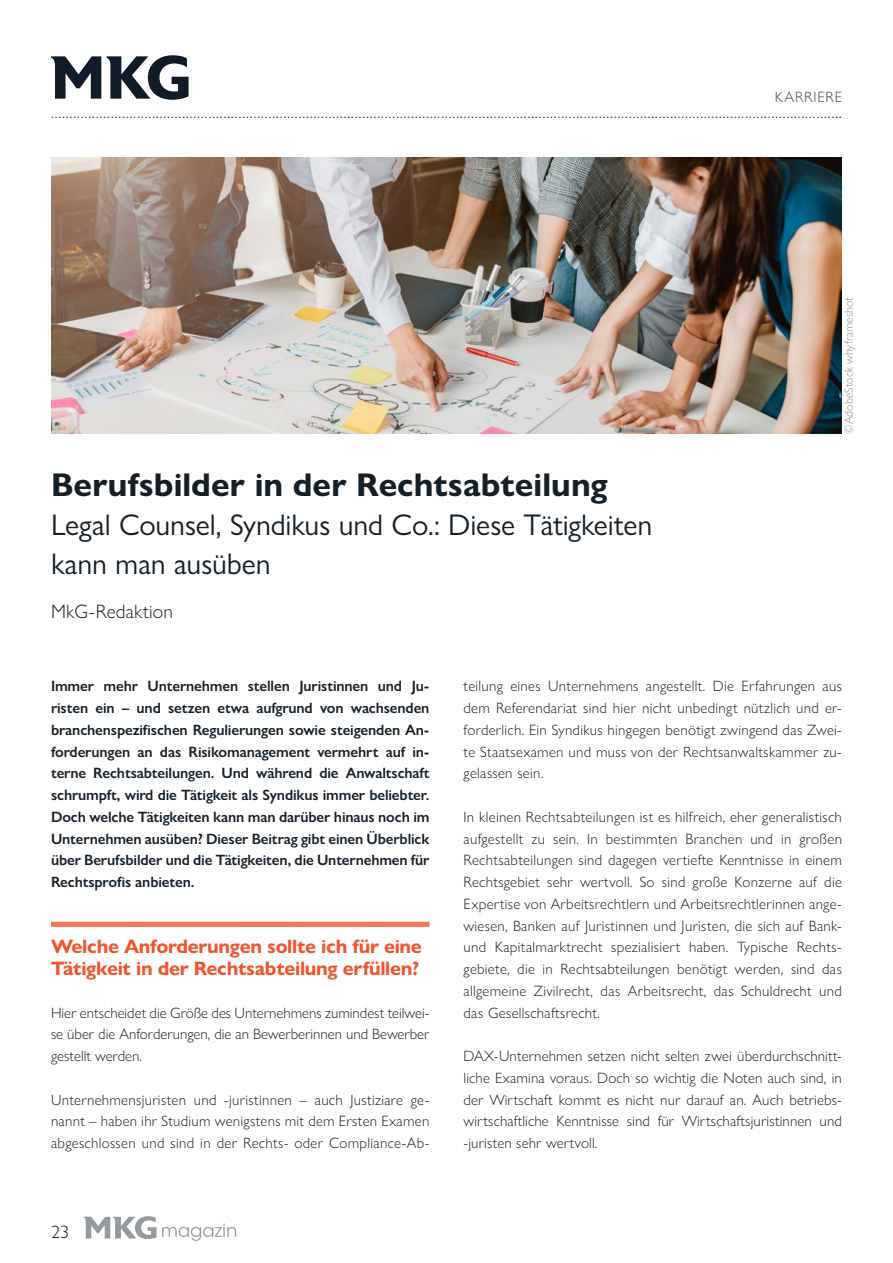
<style>
.page{position:relative;width:893px;height:1263px;background:#fff}
.page>*{position:absolute;margin:0;border:0;box-sizing:border-box;transform-origin:0 0}
.t1{font:700 33px "Gill Sans Nova";color:#151f28}
.t2{font:30px/39px "Gill Sans Nova";letter-spacing:-.005em;color:#151f28}
.t3{font:700 19.5px/22.5px "Gill Sans Nova";letter-spacing:-.015em;color:#f0542d}
.t4{font:300 19.5px "Gill Sans Nova";letter-spacing:.01em;color:#151f28}
.t5{font:300 18px "Gill Sans Nova";color:#151f28}
.t6{font:300 15px/21.8px "Gill Sans Nova";letter-spacing:.02em;color:#151f28;text-align:justify}
.t7{font:600 15px/21.8px "Gill Sans Nova";letter-spacing:-.01em;color:#151f28;text-align:justify}
.t8{font:300 15px "Gill Sans Nova";letter-spacing:.05em;color:#444b53}
.t9{font:13.5px "Gill Sans Nova";color:#151f28}
.t10{font:300 12px "Gill Sans Nova";color:#8a8f94}
</style>
<div class="page">
<svg style="left:84px;top:1216px;width:152px;height:25px"></svg>
<svg style="left:51px;top:55px;width:138px;height:45px"></svg>
<img style="left:51px;top:157px;width:791px;height:277px">
<div style="left:51px;top:922px;width:378px;height:5px;background:#f37657"></div>
<p class="t8" style="left:775px;top:88px;width:69px">KARRIERE</p>
<p class="t9" style="left:51px;top:105px;width:792px">...................................................................................................................................................................................................................</p>
<h1 class="t1" style="left:51px;top:464px;width:558px">Berufsbilder in der Rechtsabteilung</h1>
<h2 class="t2" style="left:51px;top:505px;width:603px">Legal Counsel, Syndikus und Co.: Diese Tätigkeiten kann man ausüben</h2>
<h3 class="t4" style="left:51px;top:599px;width:123px">MkG-Redaktion</h3>
<p class="t10" style="left:841px;top:434px;width:138px;rotate:-90deg">©AdobeStock whyframeshot</p>
<p class="t7" style="left:51px;top:675px;width:380px">Immer mehr Unternehmen stellen Juristinnen und Ju&shy;risten ein – und setzen etwa aufgrund von wachsenden branchenspezifischen Regulierungen sowie steigenden An&shy;forderungen an das Risikomanagement vermehrt auf in&shy;terne Rechtsabteilungen. Und während die Anwaltschaft schrumpft, wird die Tätigkeit als Syndikus immer beliebter.<br>Doch welche Tätigkeiten kann man darüber hinaus noch im Unternehmen ausüben? Dieser Beitrag gibt einen Überblick über Berufsbilder und die Tätigkeiten, die Unternehmen für Rechtsprofis anbieten.</p>
<h3 class="t3" style="left:51px;top:935px;width:372px">Welche Anforderungen sollte ich für eine<br>Tätigkeit in der Rechtsabteilung erfüllen?</h3>
<p class="t6" style="left:51px;top:1001px;width:380px">Hier entscheidet die Größe des Unternehmens zumindest teilwei&shy;se über die Anforderungen, die an Bewerberinnen und Bewerber gestellt werden.</p>
<p class="t6" style="left:51px;top:1088px;width:380px">Unternehmensjuristen und -juristinnen – auch Justiziare ge&shy;nannt – haben ihr Studium wenigstens mit dem Ersten Examen abgeschlossen und sind in der Rechts- oder Compliance-Ab-</p>
<p class="t5" style="left:51px;top:1221px;width:19px">23</p>
<p class="t6" style="left:463px;top:675px;width:380px">teilung eines Unternehmens angestellt. Die Erfahrungen aus dem Referendariat sind hier nicht unbedingt nützlich und er&shy;forderlich. Ein Syndikus hingegen benötigt zwingend das Zwei&shy;te Staatsexamen und muss von der Rechtsanwaltskammer zu&shy;gelassen sein.</p>
<p class="t6" style="left:463px;top:806px;width:380px">In kleinen Rechtsabteilungen ist es hilfreich, eher generalistisch aufgestellt zu sein. In bestimmten Branchen und in großen Rechtsabteilungen sind dagegen vertiefte Kenntnisse in einem Rechtsgebiet sehr wertvoll. So sind große Konzerne auf die Expertise von Arbeitsrechtlern und Arbeitsrechtlerinnen ange&shy;wiesen, Banken auf Juristinnen und Juristen, die sich auf Bank&shy;und Kapitalmarktrecht spezialisiert haben. Typische Rechts&shy;gebiete, die in Rechtsabteilungen benötigt werden, sind das allgemeine Zivilrecht, das Arbeitsrecht, das Schuldrecht und das Gesellschaftsrecht.</p>
<p class="t6" style="left:463px;top:1045px;width:380px">DAX-Unternehmen setzen nicht selten zwei überdurchschnitt&shy;liche Examina voraus. Doch so wichtig die Noten auch sind, in der Wirtschaft kommt es nicht nur darauf an. Auch betriebs&shy;wirtschaftliche Kenntnisse sind für Wirtschaftsjuristinnen und -juristen sehr wertvoll.</p>
</div>
